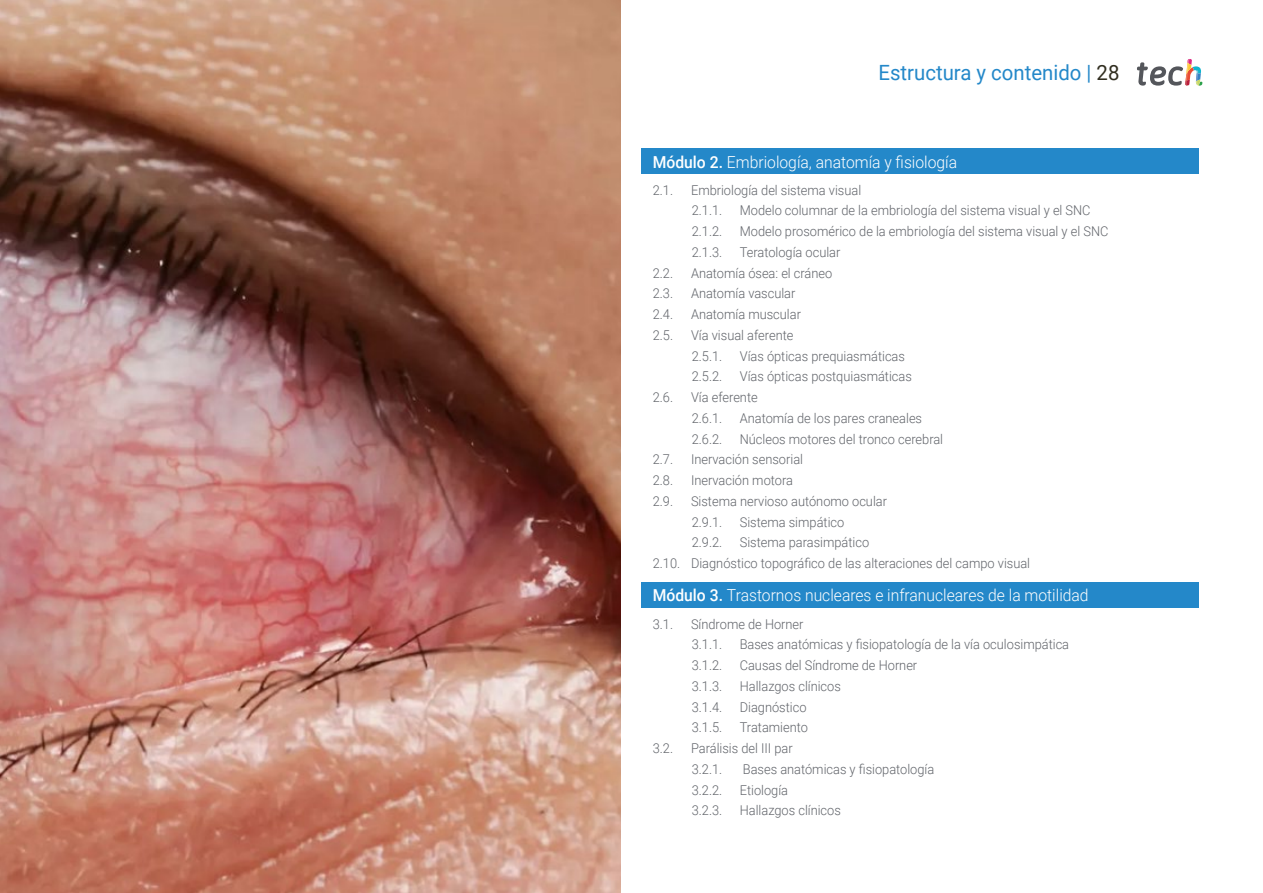
<style>
.page{position:relative;width:1263px;height:893px;background:#fff}
.page>*{position:absolute;margin:0;border:0;box-sizing:border-box;transform-origin:0 0}
.t1{font:21px "Roboto";color:#2488c9}
.t2{font:300 16.5px "Roboto";color:#fff;scale:.95 1}
.t3{font:300 13.5px/20.7px "Roboto";color:#61646a;scale:.95 1}
.s1{color:#312e20}
.s2{font-weight:500}
</style>
<div class="page">
<img style="left:0;top:0;width:621px;height:893px">
<svg style="left:1137px;top:59px;width:65px;height:27px"></svg>
<div style="left:642px;top:149px;width:557px;height:25px;background:#2488c9"></div>
<div style="left:642px;top:583px;width:557px;height:25px;background:#2488c9"></div>
<h1 class="t1" style="left:878px;top:57px;width:242px">Estructura y contenido | <span class="s1">28</span></h1>
<p class="t2" style="left:653px;top:150px;width:322px"><span class="s2">Módulo 2.</span> Embriología, anatomía y fisiología</p>
<p class="t3" style="left:653px;top:179px;width:23px">2.1.</p>
<p class="t3" style="left:691px;top:179px;width:181px">Embriología del sistema visual<br>2.1.1.</p>
<p class="t3" style="left:740px;top:200px;width:371px">Modelo columnar de la embriología del sistema visual y el SNC</p>
<p class="t3" style="left:692px;top:221px;width:34px">2.1.2.</p>
<p class="t3" style="left:740px;top:221px;width:390px">Modelo prosomérico de la embriología del sistema visual y el SNC</p>
<p class="t3" style="left:692px;top:241px;width:34px">2.1.3.</p>
<p class="t3" style="left:740px;top:241px;width:107px">Teratología ocular</p>
<p class="t3" style="left:653px;top:262px;width:23px">2.2.</p>
<p class="t3" style="left:691px;top:262px;width:150px">Anatomía ósea: el cráneo</p>
<p class="t3" style="left:653px;top:283px;width:23px">2.3.</p>
<p class="t3" style="left:691px;top:283px;width:111px">Anatomía vascular</p>
<p class="t3" style="left:653px;top:304px;width:23px">2.4.</p>
<p class="t3" style="left:691px;top:304px;width:117px">Anatomía muscular</p>
<p class="t3" style="left:653px;top:324px;width:23px">2.5.</p>
<p class="t3" style="left:691px;top:324px;width:109px">Vía visual aferente<br>2.5.1.</p>
<p class="t3" style="left:740px;top:345px;width:175px">Vías ópticas prequiasmáticas</p>
<p class="t3" style="left:692px;top:366px;width:34px">2.5.2.</p>
<p class="t3" style="left:740px;top:366px;width:183px">Vías ópticas postquiasmáticas</p>
<p class="t3" style="left:653px;top:387px;width:23px">2.6.</p>
<p class="t3" style="left:691px;top:387px;width:72px">Vía eferente<br>2.6.1.</p>
<p class="t3" style="left:740px;top:407px;width:193px">Anatomía de los pares craneales</p>
<p class="t3" style="left:692px;top:428px;width:34px">2.6.2.</p>
<p class="t3" style="left:740px;top:428px;width:216px">Núcleos motores del tronco cerebral</p>
<p class="t3" style="left:653px;top:449px;width:23px">2.7.</p>
<p class="t3" style="left:691px;top:449px;width:119px">Inervación sensorial</p>
<p class="t3" style="left:653px;top:470px;width:23px">2.8.</p>
<p class="t3" style="left:691px;top:470px;width:109px">Inervación motora</p>
<p class="t3" style="left:653px;top:490px;width:23px">2.9.</p>
<p class="t3" style="left:691px;top:490px;width:208px">Sistema nervioso autónomo ocular<br>2.9.1.</p>
<p class="t3" style="left:740px;top:511px;width:112px">Sistema simpático</p>
<p class="t3" style="left:653px;top:532px;width:399px;text-indent:87px">Sistema parasimpático<br>2.10. Diagnóstico topográfico de las alteraciones del campo visual</p>
<p class="t2" style="left:653px;top:584px;width:460px"><span class="s2">Módulo 3.</span> Trastornos nucleares e infranucleares de la motilidad</p>
<p class="t3" style="left:653px;top:613px;width:23px">3.1.</p>
<p class="t3" style="left:691px;top:613px;width:120px">Síndrome de Horner<br>3.1.1.</p>
<p class="t3" style="left:692px;top:532px;width:34px">2.9.2.</p>
<p class="t3" style="left:740px;top:634px;width:348px">Bases anatómicas y fisiopatología de la vía oculosimpática</p>
<p class="t3" style="left:692px;top:654px;width:34px">3.1.2.</p>
<p class="t3" style="left:740px;top:654px;width:188px">Causas del Síndrome de Horner</p>
<p class="t3" style="left:692px;top:675px;width:34px">3.1.3.</p>
<p class="t3" style="left:740px;top:675px;width:108px">Hallazgos clínicos</p>
<p class="t3" style="left:692px;top:696px;width:34px">3.1.4.</p>
<p class="t3" style="left:740px;top:696px;width:72px">Diagnóstico</p>
<p class="t3" style="left:692px;top:717px;width:34px">3.1.5.</p>
<p class="t3" style="left:740px;top:717px;width:73px">Tratamiento</p>
<p class="t3" style="left:653px;top:737px;width:23px">3.2.</p>
<p class="t3" style="left:691px;top:737px;width:109px">Parálisis del III par<br>3.2.1.</p>
<p class="t3" style="left:743px;top:758px;width:203px">Bases anatómicas y fisiopatología</p>
<p class="t3" style="left:692px;top:779px;width:34px">3.2.2.</p>
<p class="t3" style="left:740px;top:779px;width:52px">Etiología</p>
<p class="t3" style="left:692px;top:800px;width:34px">3.2.3.</p>
<p class="t3" style="left:740px;top:800px;width:108px">Hallazgos clínicos</p>
</div>
